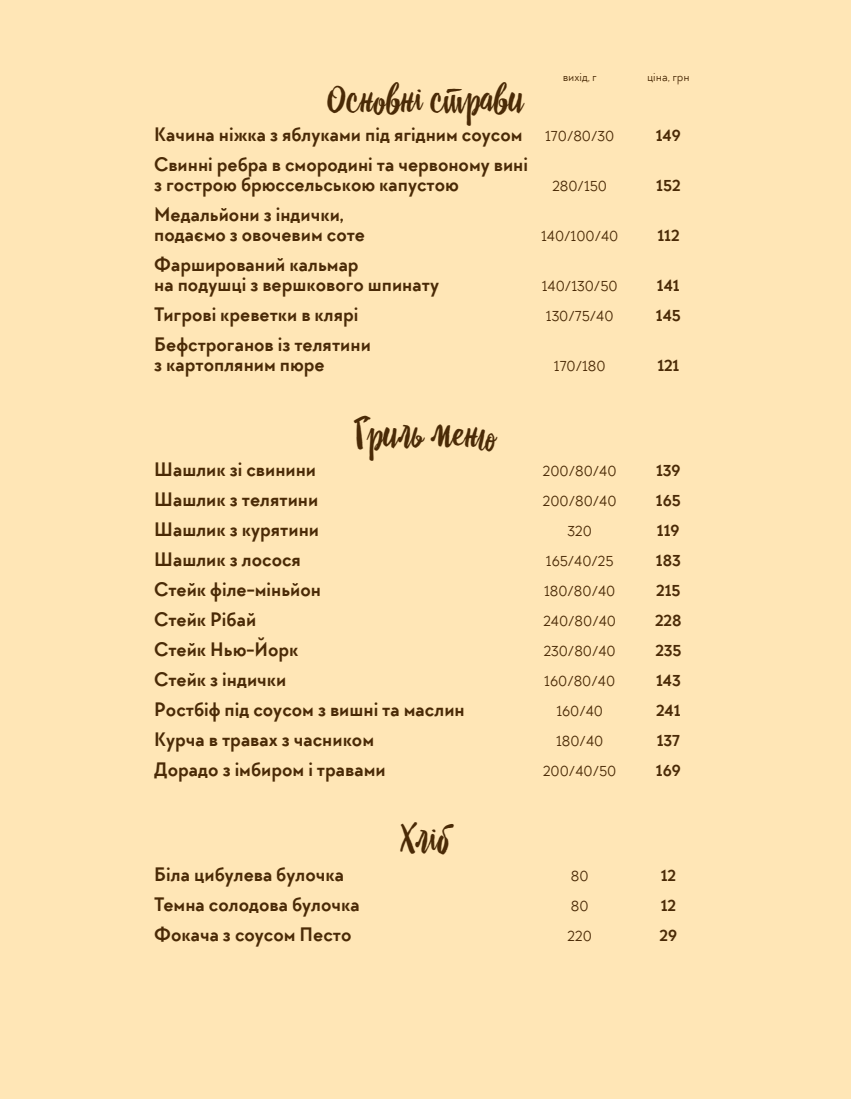
<style>
.page{position:relative;width:851px;height:1099px;background:#fff}
.page>*{position:absolute;margin:0;border:0;box-sizing:border-box;transform-origin:0 0}
.t1{font:37.5px "Drina";color:#4a2a06}
.t2{font:700 20px/20px "TT Chocolates";color:#4a2a06}
.t3{font:700 16.25px "TT Chocolates";color:#4a2a06}
.t4{font:15px "TT Chocolates";color:#4a2a06}
.t5{font:12.5px "TT Chocolates";color:#4a2a06}
.s1{font-weight:400;font-size:15px}
</style>
<div class="page">
<div style="left:0;top:0;width:850px;height:1098px;background:#ffe6b6"></div>
<p class="t5" style="left:562px;top:69px;width:36px">вихід, г</p>
<p class="t5" style="left:647px;top:69px;width:44px">ціна, грн</p>
<h1 class="t1" style="left:327px;top:76px;width:198px">Основні страви</h1>
<p class="t2" style="left:154px;top:124px;width:461px">Качина ніжка з яблуками під ягідним соусом <span class="s1">170/80/30</span></p>
<p class="t3" style="left:655px;top:125px;width:27px">149</p>
<p class="t2" style="left:154px;top:154px;width:375px">Свинні ребра в смородині та червоному вині з гострою брюссельською капустою</p>
<p class="t4" style="left:552px;top:177px;width:56px">280/150</p>
<p class="t3" style="left:656px;top:175px;width:26px">152</p>
<p class="t2" style="left:154px;top:204px;width:212px">Медальйони з індички, подаємо з овочевим соте</p>
<p class="t2" style="left:154px;top:254px;width:286px">Фарширований кальмар<br>на подушці з вершкового шпинату</p>
<p class="t4" style="left:541px;top:227px;width:79px">140/100/40</p>
<p class="t3" style="left:657px;top:225px;width:24px">112</p>
<p class="t4" style="left:541px;top:277px;width:77px">140/130/50</p>
<p class="t3" style="left:656px;top:275px;width:24px">141</p>
<p class="t2" style="left:154px;top:304px;width:206px">Тигрові креветки в клярі</p>
<p class="t4" style="left:546px;top:307px;width:69px">130/75/40</p>
<p class="t3" style="left:655px;top:305px;width:26px">145</p>
<p class="t2" style="left:154px;top:334px;width:218px">Бефстроганов із телятини з картопляним пюре</p>
<p class="t4" style="left:553px;top:357px;width:53px">170/180</p>
<p class="t3" style="left:657px;top:355px;width:24px">121</p>
<h1 class="t1" style="left:354px;top:411px;width:143px">Гриль меню</h1>
<p class="t2" style="left:154px;top:459px;width:163px">Шашлик зі свинини</p>
<p class="t4" style="left:543px;top:462px;width:75px">200/80/40</p>
<p class="t3" style="left:656px;top:460px;width:26px">139</p>
<p class="t2" style="left:154px;top:489px;width:165px">Шашлик з телятини</p>
<p class="t4" style="left:543px;top:492px;width:75px">200/80/40</p>
<p class="t3" style="left:655px;top:490px;width:26px">165</p>
<p class="t2" style="left:154px;top:519px;width:166px">Шашлик з курятини</p>
<p class="t4" style="left:567px;top:522px;width:26px">320</p>
<p class="t3" style="left:657px;top:520px;width:24px">119</p>
<p class="t2" style="left:154px;top:549px;width:148px">Шашлик з лосося</p>
<p class="t4" style="left:546px;top:552px;width:69px">165/40/25</p>
<p class="t3" style="left:655px;top:550px;width:26px">183</p>
<p class="t2" style="left:154px;top:579px;width:168px">Стейк філе-міньйон</p>
<p class="t4" style="left:544px;top:582px;width:73px">180/80/40</p>
<p class="t3" style="left:656px;top:580px;width:26px">215</p>
<p class="t2" style="left:154px;top:609px;width:103px">Стейк Рібай</p>
<p class="t4" style="left:543px;top:612px;width:74px">240/80/40</p>
<p class="t3" style="left:655px;top:610px;width:28px">228</p>
<p class="t2" style="left:154px;top:639px;width:146px">Стейк Нью-Йорк</p>
<p class="t4" style="left:543px;top:642px;width:74px">230/80/40</p>
<p class="t3" style="left:655px;top:640px;width:28px">235</p>
<p class="t2" style="left:154px;top:669px;width:134px">Стейк з індички</p>
<p class="t4" style="left:544px;top:672px;width:72px">160/80/40</p>
<p class="t3" style="left:656px;top:670px;width:26px">143</p>
<p class="t2" style="left:154px;top:699px;width:312px">Ростбіф під соусом з вишні та маслин</p>
<p class="t4" style="left:556px;top:702px;width:48px">160/40</p>
<p class="t3" style="left:656px;top:700px;width:26px">241</p>
<p class="t2" style="left:154px;top:729px;width:221px">Курча в травах з часником</p>
<p class="t4" style="left:556px;top:732px;width:49px">180/40</p>
<p class="t3" style="left:656px;top:730px;width:25px">137</p>
<p class="t2" style="left:154px;top:759px;width:233px">Дорадо з імбиром і травами</p>
<p class="t4" style="left:543px;top:762px;width:75px">200/40/50</p>
<p class="t3" style="left:655px;top:760px;width:27px">169</p>
<h1 class="t1" style="left:400px;top:816px;width:51px">Хліб</h1>
<p class="t2" style="left:154px;top:864px;width:191px">Біла цибулева булочка</p>
<p class="t4" style="left:570px;top:867px;width:19px">80</p>
<p class="t3" style="left:660px;top:865px;width:17px">12</p>
<p class="t2" style="left:154px;top:894px;width:207px">Темна солодова булочка</p>
<p class="t4" style="left:570px;top:897px;width:19px">80</p>
<p class="t3" style="left:660px;top:895px;width:17px">12</p>
<p class="t2" style="left:154px;top:924px;width:199px">Фокача з соусом Песто</p>
<p class="t4" style="left:567px;top:927px;width:26px">220</p>
<p class="t3" style="left:659px;top:925px;width:19px">29</p>
</div>
